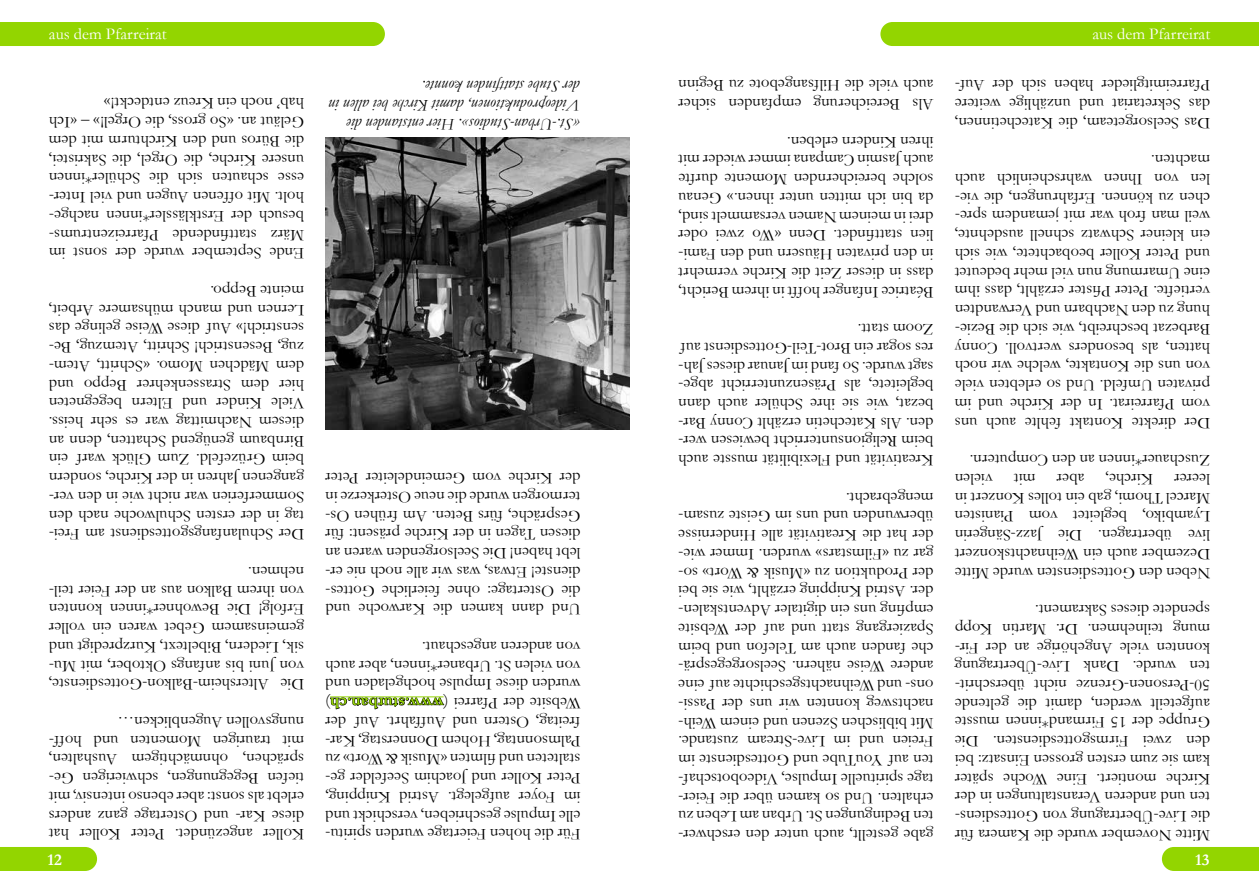
<style>
.page{position:relative;width:1259px;height:893px;background:#fff}
.page>*{position:absolute;margin:0;border:0;box-sizing:border-box;transform-origin:0 0}
.t1{font:16.5px/18.8px "Garamond";letter-spacing:.005em;color:#000;text-align:justify}
.t2{font:italic 16.5px/18.8px "Garamond";letter-spacing:.005em;color:#000}
.t3{font:16.5px "Garamond";letter-spacing:.005em;color:#fff}
.t4{font:700 16.5px "Garamond";color:#fff}
.s1{font-weight:700}
</style>
<div class="page">
<div style="left:0;top:847px;width:97px;height:24px;background:#93d500"></div>
<div style="left:1162px;top:847px;width:97px;height:24px;background:#93d500"></div>
<div style="left:880px;top:22px;width:379px;height:24px;background:#93d500"></div>
<div style="left:0;top:22px;width:385px;height:24px;background:#93d500"></div>
<hr style="left:330px;top:696px;width:113px;height:1px;background:#93d500">
<img style="left:325px;top:138px;width:304px;height:292px">
<p class="t3" style="left:49px;top:24px;width:119px">aus dem Pfarreirat</p>
<p class="t3" style="left:1092px;top:24px;width:119px">aus dem Pfarreirat</p>
<p class="t1" style="left:304px;top:263px;width:257px;rotate:-180deg">Ende September wurde der sonst im März stattfindende Pfarreizentrums&shy;besuch der Erstklässler*innen nachge&shy;holt. Mit offenen Augen und viel Inter&shy;esse schauten sich die Schüler*innen unsere Kirche, die Orgel, die Sakristei, die Büros und den Kirchturm mit dem Geläut an. «So gross, die Orgel!» – «Ich hab’ noch ein Kreuz entdeckt!»</p>
<p class="t1" style="left:304px;top:544px;width:257px;rotate:-180deg">Der Schulanfangsgottesdienst am Frei&shy;tag in der ersten Schulwoche nach den Sommerferien war nicht wie in den ver&shy;gangenen Jahren in der Kirche, sondern beim Grüzefeld. Zum Glück warf ein Birnbaum genügend Schatten, denn an diesem Nachmittag war es sehr heiss.<br>Viele Kinder und Eltern begegneten hier dem Strassenkehrer Beppo und dem Mädchen Momo. «Schritt, Atem&shy;zug, Besenstrich! Schritt, Atemzug, Be&shy;senstrich!» Auf diese Weise gelinge das Lernen und manch mühsamere Arbeit, meinte Beppo.</p>
<p class="t1" style="left:304px;top:694px;width:257px;rotate:-180deg">Die Altersheim-Balkon-Gottesdienste, von Juni bis anfangs Oktober, mit Mu&shy;sik, Liedern, Bibeltext, Kurzpredigt und gemeinsamem Gebet waren ein voller Erfolg! Die Bewohner*innen konnten von ihrem Balkon aus an der Feier teil&shy;nehmen.</p>
<p class="t1" style="left:304px;top:844px;width:257px;rotate:-180deg">Koller angezündet. Peter Koller hat diese Kar- und Ostertage ganz anders erlebt als sonst: aber ebenso intensiv, mit tiefen Begegnungen, schwierigen Ge&shy;sprächen, ohnmächtigem Aushalten, mit traurigen Momenten und hoff&shy;nungsvollen Augenblicken…</p>
<p class="t2" style="left:580px;top:134px;width:253px;rotate:-180deg">«St.-Urban-Studios». Hier entstanden die<br>Videoproduktionen, damit Kirche bei allen in der Stube stattfinden konnte.</p>
<p class="t1" style="left:580px;top:619px;width:257px;rotate:-180deg">Und dann kamen die Karwoche und die Ostertage: ohne feierliche Gottes&shy;dienste! Etwas, was wir alle noch nie er&shy;lebt haben! Die Seelsorgenden waren an diesen Tagen in der Kirche präsent: für Gespräche, fürs Beten. Am frühen Os&shy;termorgen wurde die neue Osterkerze in der Kirche vom Gemeindeleiter Peter</p>
<p class="t1" style="left:580px;top:844px;width:257px;rotate:-180deg">Für die hohen Feiertage wurden spiritu&shy;elle Impulse geschrieben, verschickt und im Foyer aufgelegt. Astrid Knipping, Peter Koller und Joachim Seefelder ge&shy;stalteten und filmten «Musik &amp; Wort» zu Palmsonntag, Hohem Donnerstag, Kar&shy;freitag, Ostern und Auffahrt. Auf der Website der Pfarrei (<span class="s1">www.sturban.ch</span>) wurden diese Impulse hochgeladen und von vielen St. Urbaner*innen, aber auch von anderen angeschaut.</p>
<p class="t1" style="left:933px;top:114px;width:257px;rotate:-180deg">Als Bereicherung empfanden sicher auch viele die Hilfsangebote zu Beginn</p>
<p class="t1" style="left:933px;top:301px;width:257px;rotate:-180deg">Béatrice Infanger hofft in ihrem Bericht, dass in dieser Zeit die Kirche vermehrt in den privaten Häusern und den Fami&shy;lien stattfindet. Denn «Wo zwei oder drei in meinem Namen versammelt sind, da bin ich mitten unter ihnen.» Genau solche bereichernden Momente durfte auch Jasmin Campana immer wieder mit ihren Kindern erleben.</p>
<p class="t1" style="left:933px;top:470px;width:257px;text-align:left;rotate:-180deg">Kreativität und Flexibilität musste auch beim Religionsunterricht bewiesen wer&shy;den. Als Katechetin erzählt Conny Bar&shy;bezat, wie sie ihre Schüler auch dann begleitete, als Präsenzunterricht abge&shy;sagt wurde. So fand im Januar dieses Jah&shy;res sogar ein Brot-Teil-Gottesdienst auf Zoom statt.</p>
<p class="t1" style="left:933px;top:845px;width:257px;rotate:-180deg">gabe gestellt, auch unter den erschwer&shy;ten Bedingungen St. Urban am Leben zu erhalten. Und so kamen über die Feier&shy;tage spirituelle Impulse, Videobotschaf&shy;ten auf YouTube und Gottesdienste im Freien und im Live-Stream zustande.<br>Mit biblischen Szenen und einem Weih&shy;nachtsweg konnten wir uns der Passi&shy;ons- und Weihnachtsgeschichte auf eine andere Weise nähern. Seelsorgegesprä&shy;che fanden auch am Telefon und beim Spaziergang statt und auf der Website empfing uns ein digitaler Adventskalen&shy;der. Astrid Knipping erzählt, wie sie bei der Produktion zu «Musik &amp; Wort» so&shy;gar zu «Filmstars» wurden. Immer wie&shy;der hat die Kreativität alle Hindernisse überwunden und uns im Geiste zusam&shy;mengebracht.</p>
<p class="t1" style="left:1210px;top:132px;width:257px;rotate:-180deg">Das Seelsorgeteam, die Katechetinnen, das Sekretariat und unzählige weitere Pfarreimitglieder haben sich der Auf-</p>
<p class="t1" style="left:1210px;top:432px;width:257px;rotate:-180deg">Der direkte Kontakt fehlte auch uns vom Pfarreirat. In der Kirche und im privaten Umfeld. Und so erlebten viele von uns die Kontakte, welche wir noch hatten, als besonders wertvoll. Conny Barbezat beschreibt, wie sich die Bezie&shy;hung zu den Nachbarn und Verwandten vertiefte. Peter Pfister erzählt, dass ihm eine Umarmung nun viel mehr bedeutet und Peter Koller beobachtete, wie sich ein kleiner Schwatz schnell ausdehnte, weil man froh war mit jemandem spre&shy;chen zu können. Erfahrungen, die vie&shy;len von Ihnen wahrscheinlich auch machten.</p>
<p class="t1" style="left:1210px;top:488px;width:257px;text-indent:217px;rotate:-180deg">vielen<br>Zuschauer*innen an den Computern.</p>
<p class="t1" style="left:1153px;top:488px;width:49px;rotate:-180deg">Kirche,</p>
<p class="t1" style="left:1084px;top:488px;width:29px;rotate:-180deg">aber</p>
<p class="t1" style="left:1210px;top:582px;width:257px;rotate:-180deg">Neben den Gottesdiensten wurde Mitte Dezember auch ein Weihnachtskonzert live übertragen. Die Jazz-Sängerin Lyambiko, begleitet vom Pianisten Marcel Thomi, gab ein tolles Konzert in leerer</p>
<p class="t1" style="left:1035px;top:488px;width:23px;rotate:-180deg">mit</p>
<p class="t1" style="left:1210px;top:845px;width:257px;rotate:-180deg">Mitte November wurde die Kamera für die Live-Übertragung von Gottesdiens&shy;ten und anderen Veranstaltungen in der Kirche montiert. Eine Woche später kam sie zum ersten grossen Einsatz: bei den zwei Firmsgottesdiensten. Die Gruppe der 15 Firmand*innen musste aufgeteilt werden, damit die geltende 50-Personen-Grenze nicht überschrit&shy;ten wurde. Dank Live-Übertragung konnten viele Angehörige an der Fir&shy;mung teilnehmen. Dr. Martin Kopp spendete dieses Sakrament.</p>
<p class="t4" style="left:48px;top:850px;width:16px">12</p>
<p class="t4" style="left:1195px;top:850px;width:16px">13</p>
</div>
